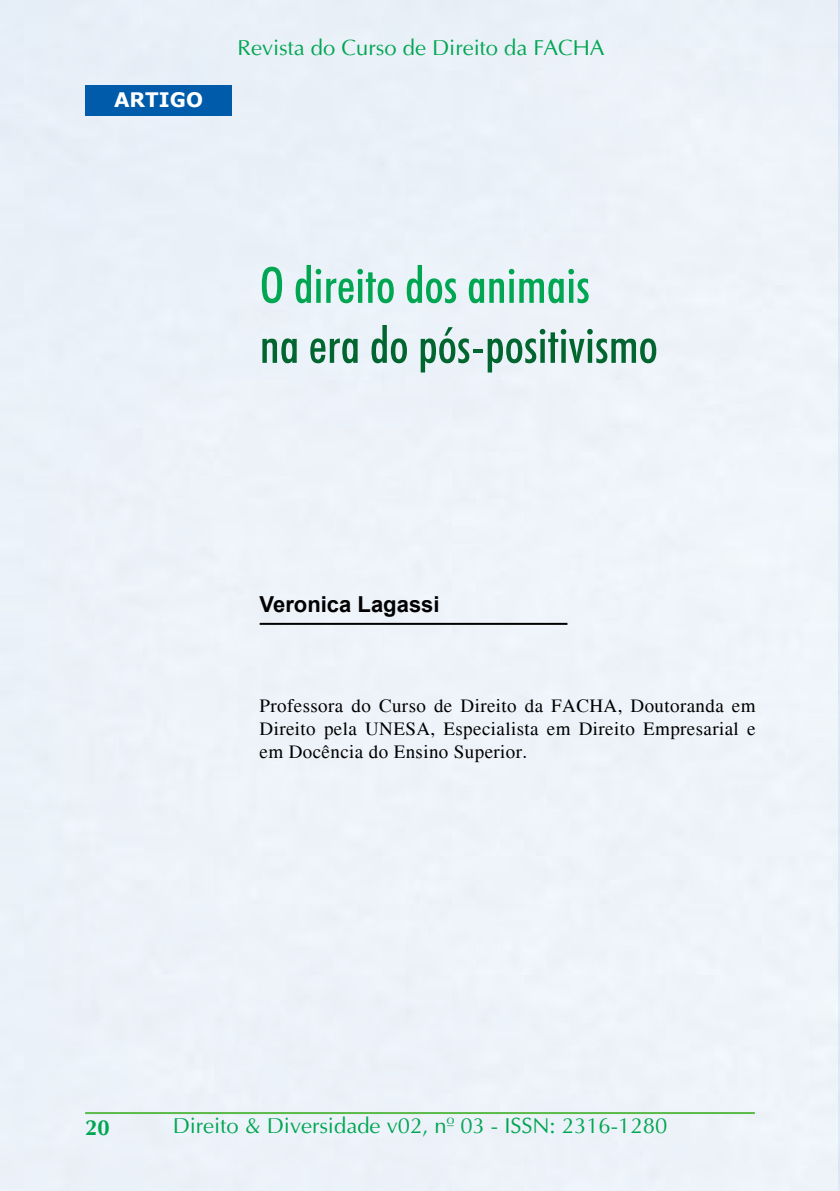
<style>
.page{position:relative;width:840px;height:1191px;background:#fff}
.page>*{position:absolute;margin:0;border:0;box-sizing:border-box;transform-origin:0 0}
.t1{font:500 condensed 50px "Futura BT";color:#00652e}
.t2{font:500 condensed 50px "Futura BT";color:#00a651}
.t3{font:22px "Ottawa Plain";color:#00a651}
.t4{font:700 22px "Arial";color:#000}
.t5{font:700 22px "Ottawa";color:#00a651}
.t6{font:700 20px "Verdana";color:#fff}
.t7{font:19px/22.8px "Times";letter-spacing:.02em;color:#000;text-align:justify}
</style>
<div class="page">
<div style="left:0;top:0;width:839px;height:1191px;background:#edf2f9"></div>
<hr style="left:85px;top:1112px;width:669px;height:2px;background:#5bba4a">
<div style="left:85px;top:85px;width:146px;height:31px;background:#005baa"></div>
<hr style="left:259px;top:623px;width:308px;height:2px;background:#000">
<p class="t6" style="left:114px;top:85px;width:90px">ARTIGO</p>
<p class="t3" style="left:237px;top:35px;width:368px">Revista do Curso de Direito da FACHA</p>
<h1 class="t2" style="left:259px;top:255px;width:331px">O direito dos animais</h1>
<h1 class="t1" style="left:259px;top:315px;width:399px">na era do pós-positivismo</h1>
<p class="t4" style="left:259px;top:589px;width:181px">Veronica Lagassi</p>
<p class="t7" style="left:259px;top:695px;width:497px">Professora do Curso de Direito da FACHA, Doutoranda em Direito pela UNESA, Especialista em Direito Empresarial e em Docência do Ensino Superior.</p>
<p class="t5" style="left:85px;top:1114px;width:26px">20</p>
<p class="t3" style="left:173px;top:1113px;width:496px">Direito &amp; Diversidade v02, nº 03 - ISSN: 2316-1280</p>
</div>
